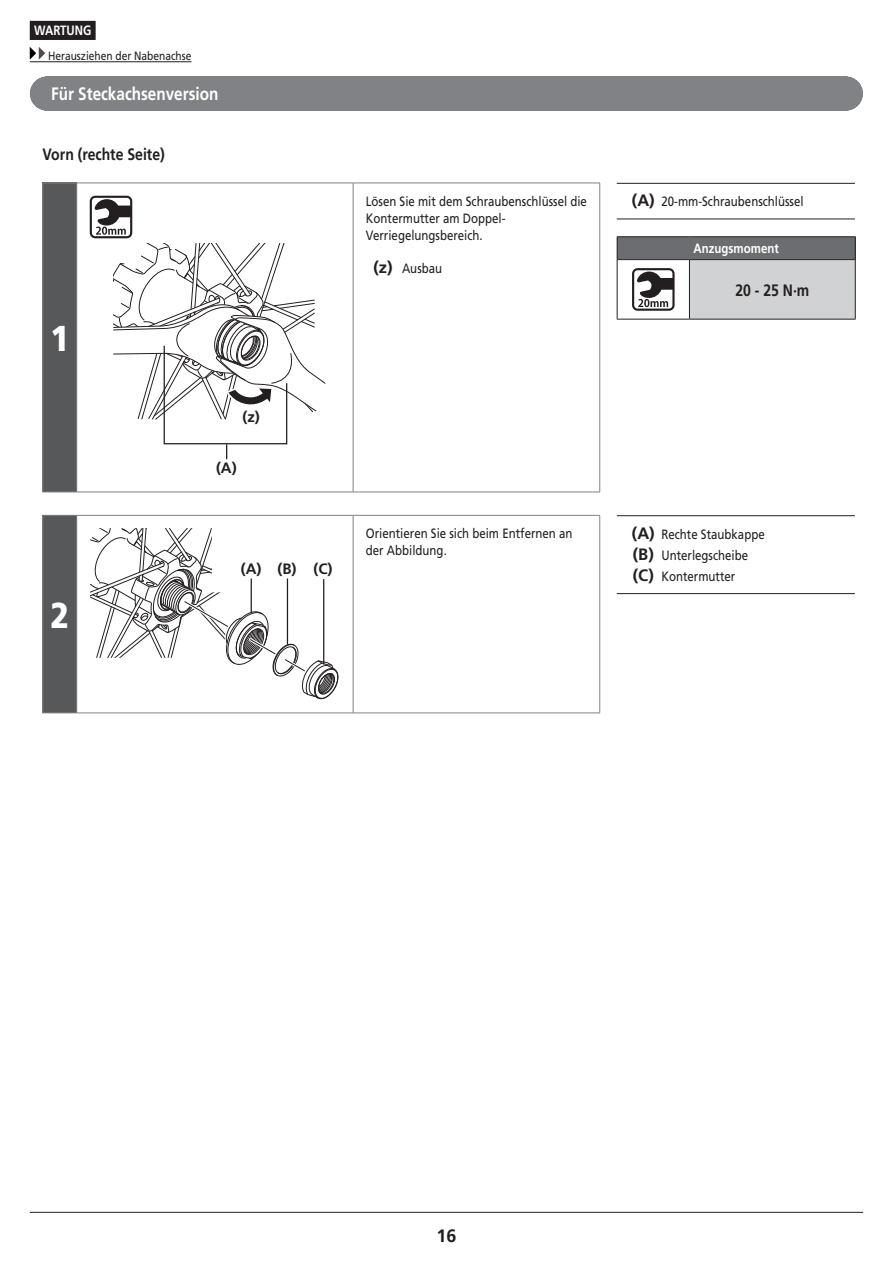
<style>
.page{position:relative;width:893px;height:1263px;background:#fff}
.page>*{position:absolute;margin:0;border:0;box-sizing:border-box;transform-origin:0 0}
.t1{font:900 36px "Frutiger LT Pro";color:#fff;scale:.85 1}
.t2{font:700 18px "Frutiger LT Pro";color:#fff;scale:.85 1}
.t3{font:700 18px "Frutiger LT Pro";color:#231f20}
.t4{font:700 16.5px "Frutiger LT Pro";color:#231f20;scale:.85 1}
.t5{font:700 15px "Frutiger LT Pro";color:#231f20}
.t6{font:13.5px/16.8px "Frutiger LT Pro";color:#231f20;scale:.85 1}
.t7{font:700 13.5px "Frutiger LT Pro";color:#fff;scale:.85 1}
.t8{font:12px "Frutiger LT Pro";color:#231f20;scale:.85 1}
.s1{font-weight:700;font-size:16.5px}
</style>
<div class="page">
<hr style="left:30px;top:1212px;width:833px;height:1px;background:#231f20">
<div style="left:30px;top:21px;width:66px;height:19px;background:#231f20"></div>
<hr style="left:30px;top:61px;width:161px;height:1px;background:#231f20">
<svg style="left:30px;top:47px;width:15px;height:13px"></svg>
<div style="left:47px;top:77px;width:799px;height:34px;background:#808285"></div>
<div style="left:43px;top:183px;width:34px;height:309px;background:#57585a"></div>
<hr style="left:43px;top:183px;width:34px;height:1px;background:#808285">
<hr style="left:42px;top:183px;width:1px;height:309px;background:#808285">
<hr style="left:77px;top:183px;width:276px;height:1px;background:#808285">
<hr style="left:76px;top:183px;width:1px;height:309px;background:#808285">
<hr style="left:353px;top:183px;width:247px;height:1px;background:#808285">
<hr style="left:353px;top:183px;width:1px;height:309px;background:#808285">
<hr style="left:599px;top:183px;width:1px;height:309px;background:#808285">
<hr style="left:43px;top:492px;width:34px;height:1px;background:#808285">
<hr style="left:77px;top:492px;width:276px;height:1px;background:#808285">
<hr style="left:353px;top:492px;width:247px;height:1px;background:#808285">
<svg style="left:90px;top:196px;width:235px;height:263px"></svg>
<hr style="left:617px;top:219px;width:238px;height:1px;background:#231f20">
<hr style="left:617px;top:183px;width:238px;height:1px;background:#231f20">
<div style="left:617px;top:237px;width:238px;height:23px;background:#6c6d70"></div>
<div style="left:689px;top:260px;width:166px;height:59px;background:#d1d2d4"></div>
<hr style="left:617px;top:236px;width:72px;height:1px;background:#231f20">
<svg style="left:617px;top:237px;width:1px;height:22px"></svg>
<hr style="left:689px;top:236px;width:167px;height:1px;background:#231f20">
<svg style="left:855px;top:237px;width:1px;height:22px"></svg>
<hr style="left:617px;top:259px;width:72px;height:1px;background:#231f20">
<hr style="left:617px;top:260px;width:1px;height:59px;background:#231f20">
<hr style="left:689px;top:259px;width:167px;height:1px;background:#231f20">
<hr style="left:689px;top:260px;width:1px;height:59px;background:#231f20">
<hr style="left:855px;top:260px;width:1px;height:59px;background:#231f20">
<hr style="left:617px;top:319px;width:72px;height:1px;background:#231f20">
<hr style="left:689px;top:319px;width:167px;height:1px;background:#231f20">
<svg style="left:632px;top:268px;width:42px;height:43px"></svg>
<div style="left:43px;top:515px;width:34px;height:198px;background:#57585a"></div>
<hr style="left:43px;top:515px;width:34px;height:1px;background:#808285">
<hr style="left:42px;top:515px;width:1px;height:198px;background:#808285">
<hr style="left:77px;top:515px;width:276px;height:1px;background:#808285">
<hr style="left:76px;top:515px;width:1px;height:198px;background:#808285">
<hr style="left:353px;top:515px;width:247px;height:1px;background:#808285">
<hr style="left:353px;top:515px;width:1px;height:198px;background:#808285">
<hr style="left:599px;top:515px;width:1px;height:198px;background:#808285">
<hr style="left:43px;top:713px;width:34px;height:1px;background:#808285">
<hr style="left:77px;top:713px;width:276px;height:1px;background:#808285">
<hr style="left:353px;top:713px;width:247px;height:1px;background:#808285">
<svg style="left:90px;top:528px;width:249px;height:172px"></svg>
<hr style="left:323px;top:579px;width:1px;height:85px;background:#231f20">
<hr style="left:287px;top:578px;width:1px;height:67px;background:#231f20">
<hr style="left:251px;top:578px;width:1px;height:35px;background:#231f20">
<hr style="left:617px;top:593px;width:238px;height:1px;background:#231f20">
<hr style="left:617px;top:515px;width:238px;height:1px;background:#231f20">
<p class="t7" style="left:34px;top:22px;width:69px">WARTUNG</p>
<p class="t8" style="left:48px;top:48px;width:170px">Herausziehen der Nabenachse</p>
<h2 class="t2" style="left:51px;top:83px;width:199px">Für Steckachsenversion</h2>
<p class="t4" style="left:43px;top:144px;width:145px">Vorn (rechte Seite)</p>
<h1 class="t1" style="left:50px;top:317px;width:24px">1</h1>
<h1 class="t1" style="left:50px;top:593px;width:24px">2</h1>
<p class="t5" style="left:242px;top:408px;width:19px">(z)</p>
<p class="t5" style="left:216px;top:459px;width:22px">(A)</p>
<p class="t5" style="left:241px;top:560px;width:93px">(A) (B) (C)</p>
<p class="t6" style="left:366px;top:193px;width:262px">Lösen Sie mit dem Schraubenschlüssel die<br>Kontermutter am Doppel-<br>Verriegelungsbereich.</p>
<p class="t6" style="left:373px;top:260px;width:83px"><span class="s1">(z)</span> Ausbau</p>
<p class="t6" style="left:632px;top:193px;width:203px"><span class="s1">(A)</span> 20-mm-Schraubenschlüssel</p>
<p class="t7" style="left:693px;top:241px;width:102px">Anzugsmoment</p>
<p class="t4" style="left:735px;top:280px;width:89px">20 - 25 N·m</p>
<p class="t6" style="left:366px;top:525px;width:245px">Orientieren Sie sich beim Entfernen an der Abbildung.</p>
<p class="t6" style="left:632px;top:523px;width:158px;line-height:21.1px"><span class="s1">(A)</span> Rechte Staubkappe <span class="s1">(B)</span> Unterlegscheibe <span class="s1">(C)</span> Kontermutter</p>
<h2 class="t3" style="left:436px;top:1225px;width:22px">16</h2>
</div>
